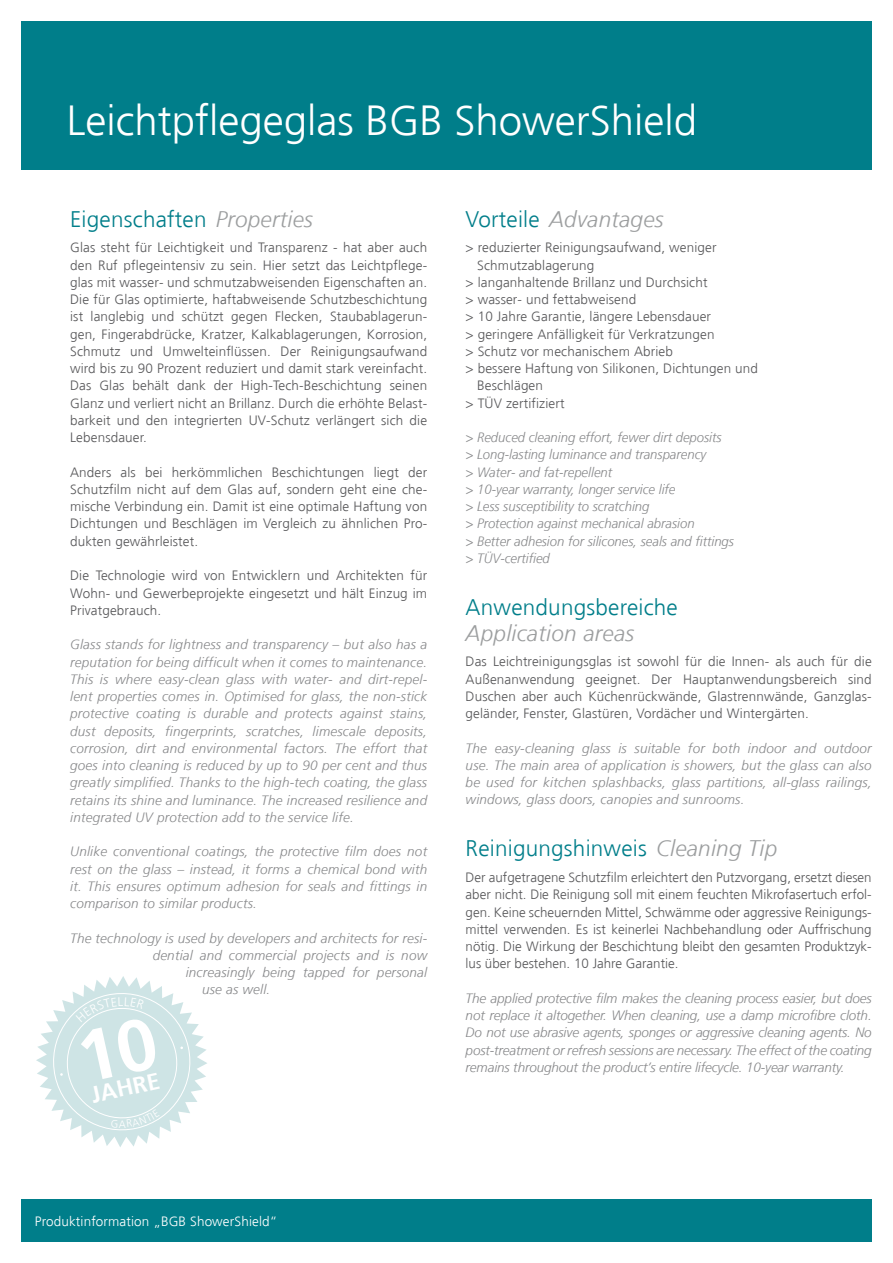
<style>
.page{position:relative;width:893px;height:1263px;background:#fff}
.page>*{position:absolute;margin:0;border:0;box-sizing:border-box;transform-origin:0 0}
.t1{font:300 42px "Frutiger";color:#fff}
.t2{font:700 22.95px "Frutiger";color:#fff}
.t3{font:300 22.5px "Frutiger";letter-spacing:.01em;color:#007e8a}
.t4{font:italic 300 22.5px "Frutiger";letter-spacing:.01em;color:#9c9e9f}
.t5{font:300 13.5px/17.2px "Frutiger";letter-spacing:.01em;color:#58585a;text-align:justify}
.t6{font:italic 300 13.5px/17.2px "Frutiger";color:#87888a;text-align:justify}
.t7{font:300 13.5px "Frutiger";letter-spacing:.01em;color:#fff}
.t8{font:300 10.65px "Frutiger";color:#fff}
.s1{font-style:italic;color:#9c9e9f}
.s2{font-style:normal;color:#007e8a}
</style>
<div class="page">
<div style="left:21px;top:21px;width:851px;height:149px;background:#007e8a"></div>
<div style="left:21px;top:1199px;width:851px;height:43px;background:#007e8a"></div>
<svg style="left:36px;top:976px;width:171px;height:171px"></svg>
<h1 class="t1" style="left:67px;top:97px;width:632px">Leichtpflegeglas BGB ShowerShield</h1>
<h3 class="t3" style="left:70px;top:206px;width:244px">Eigenschaften <span class="s1">Properties</span></h3>
<p class="t5" style="left:70px;top:239px;width:359px">Glas steht für Leichtigkeit und Transparenz - hat aber auch den Ruf pflegeintensiv zu sein. Hier setzt das Leichtpflege&shy;glas mit wasser- und schmutzabweisenden Eigenschaften an.<br>Die für Glas optimierte, haftabweisende Schutzbeschichtung ist langlebig und schützt gegen Flecken, Staubablagerun&shy;gen, Fingerabdrücke, Kratzer, Kalkablagerungen, Korrosion, Schmutz und Umwelteinflüssen. Der Reinigungsaufwand wird bis zu 90 Prozent reduziert und damit stark vereinfacht.<br>Das Glas behält dank der High-Tech-Beschichtung seinen Glanz und verliert nicht an Brillanz. Durch die erhöhte Belast&shy;barkeit und den integrierten UV-Schutz verlängert sich die Lebensdauer.</p>
<p class="t5" style="left:70px;top:464px;width:359px">Anders als bei herkömmlichen Beschichtungen liegt der Schutzfilm nicht auf dem Glas auf, sondern geht eine che&shy;mische Verbindung ein. Damit ist eine optimale Haftung von Dichtungen und Beschlägen im Vergleich zu ähnlichen Pro&shy;dukten gewährleistet.</p>
<p class="t5" style="left:70px;top:567px;width:358px">Die Technologie wird von Entwicklern und Architekten für Wohn- und Gewerbeprojekte eingesetzt und hält Einzug im Privatgebrauch.</p>
<p class="t6" style="left:70px;top:636px;width:359px">Glass stands for lightness and transparency – but also has a reputation for being difficult when it comes to maintenance.<br>This is where easy-clean glass with water- and dirt-repel&shy;lent properties comes in. Optimised for glass, the non-stick protective coating is durable and protects against stains, dust deposits, fingerprints, scratches, limescale deposits, corrosion, dirt and environmental factors. The effort that goes into cleaning is reduced by up to 90 per cent and thus greatly simplified. Thanks to the high-tech coating, the glass retains its shine and luminance. The increased resilience and integrated UV protection add to the service life.</p>
<p class="t6" style="left:70px;top:843px;width:359px">Unlike conventional coatings, the protective film does not rest on the glass – instead, it forms a chemical bond with it. This ensures optimum adhesion for seals and fittings in comparison to similar products.</p>
<p class="t6" style="left:70px;top:929px;width:358px">The technology is used by developers and architects for resi-</p>
<p class="t6" style="left:153px;top:947px;width:276px">dential and commercial projects and is now</p>
<p class="t6" style="left:186px;top:964px;width:243px">increasingly being tapped for personal</p>
<p class="t6" style="left:202px;top:981px;width:70px">use as well.</p>
<h2 class="t2" style="left:88px;top:1082px;width:71px;rotate:-13deg">JAHRE</h2>
<p class="t8" style="left:119px;top:1118px;width:9px">A</p>
<p class="t7" style="left:35px;top:1214px;width:244px">Produktinformation „BGB ShowerShield“</p>
<h3 class="t4" style="left:466px;top:206px;width:199px"><span class="s2">Vorteile</span> Advantages</h3>
<p class="t5" style="left:466px;top:239px;width:252px">&gt; reduzierter Reinigungsaufwand, weniger</p>
<p class="t5" style="left:477px;top:257px;width:118px">Schmutzablagerung</p>
<p class="t5" style="left:466px;top:274px;width:243px">&gt; langanhaltende Brillanz und Durchsicht</p>
<p class="t5" style="left:466px;top:291px;width:172px">&gt; wasser- und fettabweisend</p>
<p class="t5" style="left:466px;top:308px;width:247px">&gt; 10 Jahre Garantie, längere Lebensdauer</p>
<p class="t5" style="left:466px;top:326px;width:250px">&gt; geringere Anfälligkeit für Verkratzungen</p>
<p class="t5" style="left:466px;top:343px;width:209px">&gt; Schutz vor mechanischem Abrieb</p>
<p class="t5" style="left:466px;top:360px;width:305px">&gt; bessere Haftung von Silikonen, Dichtungen und-</p>
<p class="t5" style="left:477px;top:377px;width:67px">Beschlägen</p>
<p class="t5" style="left:466px;top:395px;width:100px">&gt; TÜV zertifiziert</p>
<p class="t6" style="left:466px;top:429px;width:270px;text-align:left">&gt; Reduced cleaning effort, fewer dirt deposits<br>&gt; Long-lasting luminance and transparency<br>&gt; Water- and fat-repellent<br>&gt; 10-year warranty, longer service life<br>&gt; Less susceptibility to scratching<br>&gt; Protection against mechanical abrasion<br>&gt; Better adhesion for silicones, seals and fittings &gt; TÜV-certified</p>
<h3 class="t3" style="left:466px;top:594px;width:214px">Anwendungsbereiche</h3>
<h3 class="t4" style="left:466px;top:620px;width:170px">Application areas</h3>
<p class="t5" style="left:466px;top:653px;width:408px">Das Leichtreinigungsglas ist sowohl für die Innen- als auch für die Außenanwendung geeignet. Der Hauptanwendungsbereich sind Duschen aber auch Küchenrückwände, Glastrennwände, Ganzglas&shy;geländer, Fenster, Glastüren, Vordächer und Wintergärten.</p>
<p class="t6" style="left:466px;top:740px;width:408px">The easy-cleaning glass is suitable for both indoor and outdoor use. The main area of application is showers, but the glass can also be used for kitchen splashbacks, glass partitions, all-glass railings, windows, glass doors, canopies and sunrooms.</p>
<h3 class="t3" style="left:466px;top:836px;width:313px">Reinigungshinweis <span class="s1">Cleaning Tip</span></h3>
<p class="t5" style="left:466px;top:869px;width:408px">Der aufgetragene Schutzfilm erleichtert den Putzvorgang, ersetzt diesen aber nicht. Die Reinigung soll mit einem feuchten Mikrofasertuch erfol&shy;gen. Keine scheuernden Mittel, Schwämme oder aggressive Reinigungs&shy;mittel verwenden. Es ist keinerlei Nachbehandlung oder Auffrischung nötig. Die Wirkung der Beschichtung bleibt den gesamten Produktzyk&shy;lus über bestehen. 10 Jahre Garantie.</p>
<p class="t6" style="left:466px;top:990px;width:408px">The applied protective film makes the cleaning process easier, but does not replace it altogether. When cleaning, use a damp microfibre cloth.<br>Do not use abrasive agents, sponges or aggressive cleaning agents. No post-treatment or refresh sessions are necessary. The effect of the coating</p>
<p class="t6" style="left:466px;top:1059px;width:380px">remains throughout the product’s entire lifecycle. 10-year warranty.</p>
</div>
